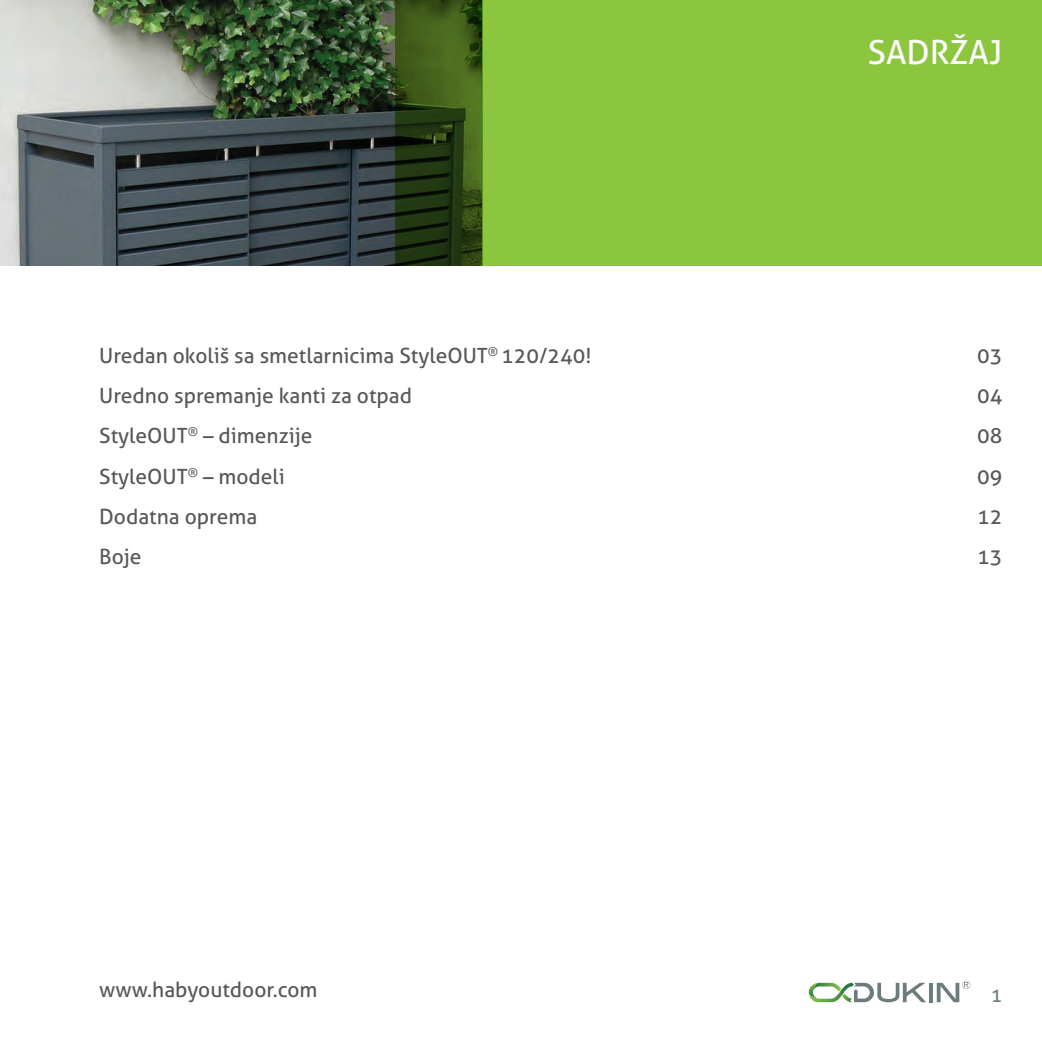
<style>
.page{position:relative;width:1042px;height:1042px;background:#fff}
.page>*{position:absolute;margin:0;border:0;box-sizing:border-box;transform-origin:0 0}
.t1{font:33.25px "Aller";color:#fff}
.t2{font:21px/40.2px "Aller";color:#57585a}
.t3{font:19.25px "Aller";color:#6c7c7c}
</style>
<div class="page">
<hr style="left:929px;top:983px;width:4px;height:19px;background:#6c7c7c">
<img style="left:809px;top:983px;width:33px;height:19px">
<svg style="left:842px;top:983px;width:84px;height:19px"></svg>
<svg style="left:937px;top:980px;width:33px;height:22px"></svg>
<div style="left:0;top:0;width:1042px;height:265px;background:#8bc63e"></div>
<img style="left:0;top:0;width:395px;height:265px">
<svg style="left:395px;top:0;width:87px;height:265px;background:#2f4715"></svg>
<h1 class="t1" style="left:868px;top:32px;width:136px">SADRŽAJ</h1>
<p class="t2" style="left:99px;top:335px;width:494px">Uredan okoliš sa smetlarnicima StyleOUT<sup>®</sup> 120/240!<br>Uredno spremanje kanti za otpad<br>StyleOUT<sup>®</sup> – dimenzije<br>StyleOUT<sup>®</sup> – modeli<br>Dodatna oprema<br>Boje</p>
<p class="t2" style="left:977px;top:335px;width:27px;text-align:justify">03<br>04<br>08<br>09<br>12<br>13</p>
<p class="t2" style="left:99px;top:969px;width:220px">www.habyoutdoor.com</p>
<p class="t3" style="left:990px;top:984px;width:13px">1</p>
</div>
